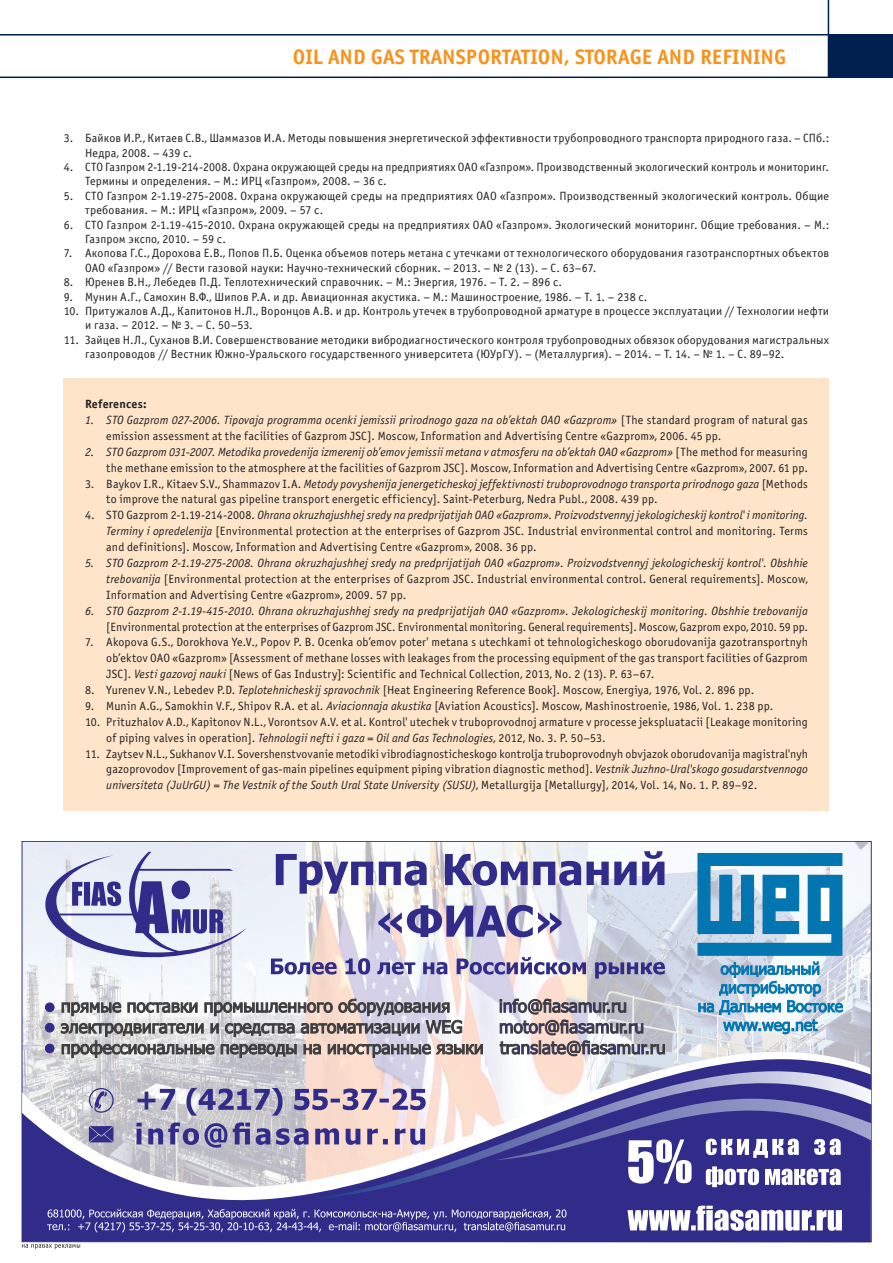
<style>
.page{position:relative;width:893px;height:1263px;background:#fff}
.page>*{position:absolute;margin:0;border:0;box-sizing:border-box;transform-origin:0 0}
.t1{font:700 21px "Officina Sans C";color:#f7931d}
.t2{font:12px/15.9px "Officina Sans C";letter-spacing:.015em;color:#231f20}
.t3{font:italic 12px "Officina Sans C";letter-spacing:.01em;color:#231f20}
.t4{font:700 12px "Officina Sans C";letter-spacing:.015em;color:#231f20}
.s1{font-style:italic}
</style>
<div class="page">
<hr style="left:828px;top:0;width:1px;height:78px;background:#00214f">
<div style="left:828px;top:35px;width:65px;height:42px;background:#00214f"></div>
<hr style="left:0;top:77px;width:893px;height:1px;background:#00214f">
<hr style="left:0;top:34px;width:893px;height:2px;background:#00214f">
<div style="left:64px;top:378px;width:765px;height:432px;background:#fee5ca"></div>
<img style="left:305px;top:843px;width:283px;height:114px">
<img style="left:24px;top:843px;width:281px;height:128px">
<img style="left:588px;top:843px;width:281px;height:128px">
<svg style="left:45px;top:852px;width:201px;height:106px;background:#b7bad8"></svg>
<div style="left:84px;top:882px;width:6px;height:24px;background:#312c8a"></div>
<svg style="left:22px;top:980px;width:849px;height:262px"></svg>
<svg style="left:311px;top:1026px;width:560px;height:173px"></svg>
<svg style="left:276px;top:851px;width:388px;height:86px"></svg>
<svg style="left:627px;top:1206px;width:215px;height:25px"></svg>
<svg style="left:697px;top:853px;width:145px;height:103px;background:#4798c4"></svg>
<div style="left:821px;top:888px;width:8px;height:33px;background:#fff"></div>
<div style="left:776px;top:888px;width:10px;height:10px;background:#fff"></div>
<svg style="left:698px;top:962px;width:145px;height:72px"></svg>
<svg style="left:89px;top:1088px;width:25px;height:25px"></svg>
<svg style="left:89px;top:1126px;width:24px;height:16px"></svg>
<svg style="left:136px;top:1088px;width:290px;height:60px;background:#ada3bc"></svg>
<svg style="left:271px;top:957px;width:394px;height:21px;background:#a6a2c5"></svg>
<svg style="left:47px;top:1209px;width:519px;height:23px;background:#5955a0"></svg>
<svg style="left:61px;top:999px;width:422px;height:59px;background:#afaaac"></svg>
<svg style="left:500px;top:999px;width:165px;height:57px;background:#a9a5ab"></svg>
<div style="left:45px;top:1003px;width:9px;height:9px;background:#312c8a;border-radius:50%"></div>
<div style="left:45px;top:1003px;width:9px;height:9px;border:1px solid #312c8a;border-radius:50%"></div>
<div style="left:45px;top:1023px;width:9px;height:9px;background:#312c8a;border-radius:50%"></div>
<div style="left:45px;top:1023px;width:9px;height:9px;border:1px solid #312c8a;border-radius:50%"></div>
<div style="left:45px;top:1044px;width:9px;height:9px;background:#312c8a;border-radius:50%"></div>
<div style="left:45px;top:1044px;width:9px;height:9px;border:1px solid #312c8a;border-radius:50%"></div>
<svg style="left:495px;top:1066px;width:376px;height:121px"></svg>
<svg style="left:22px;top:1244px;width:58px;height:5px"></svg>
<h1 class="t1" style="left:293px;top:45px;width:495px">OIL AND GAS TRANSPORTATION, STORAGE AND REFINING</h1>
<p class="t2" style="left:85px;top:131px;width:746px;line-height:14.4px;text-indent:-21px">3. Байков И.Р., Китаев С.В., Шаммазов И.А. Методы повышения энергетической эффективности трубопроводного транспорта природного газа. – СПб.:<br>Недра, 2008. – 439 с.</p>
<p class="t2" style="left:85px;top:160px;width:746px;line-height:14.4px;text-indent:-21px">4. СТО Газпром 2-1.19-214-2008. Охрана окружающей среды на предприятиях ОАО «Газпром». Производственный экологический контроль и мониторинг.<br>Термины и определения. – М.: ИРЦ «Газпром», 2008. – 36 с.</p>
<p class="t2" style="left:85px;top:189px;width:746px;line-height:14.4px;text-indent:-21px">5. СТО Газпром 2-1.19-275-2008. Охрана окружающей среды на предприятиях ОАО «Газпром». Производственный экологический контроль. Общие требования. – М.: ИРЦ «Газпром», 2009. – 57 с.</p>
<p class="t2" style="left:85px;top:218px;width:746px;line-height:14.4px;text-indent:-21px">6. СТО Газпром 2-1.19-415-2010. Охрана окружающей среды на предприятиях ОАО «Газпром». Экологический мониторинг. Общие требования. – М.:<br>Газпром экспо, 2010. – 59 с.</p>
<p class="t2" style="left:85px;top:246px;width:746px;line-height:14.4px;text-indent:-21px">7. Акопова Г.С., Дорохова Е.В., Попов П.Б. Оценка объемов потерь метана с утечками от технологического оборудования газотранспортных объектов<br>ОАО «Газпром» // Вести газовой науки: Научно-технический сборник. – 2013. – № 2 (13). – С. 63–67.</p>
<p class="t2" style="left:64px;top:274px;width:500px">8. Юренев В.Н., Лебедев П.Д. Теплотехнический справочник. – М.: Энергия, 1976. – Т. 2. – 896 с.</p>
<p class="t2" style="left:64px;top:289px;width:585px">9. Мунин А.Г., Самохин В.Ф., Шипов P.A. и др. Авиационная акустика. – М.: Машиностроение, 1986. – Т. 1. – 238 с.</p>
<p class="t2" style="left:85px;top:304px;width:746px;line-height:14.4px;text-indent:-21px">10. Притужалов А.Д., Капитонов Н.Л., Воронцов А.В. и др. Контроль утечек в трубопроводной арматуре в процессе эксплуатации // Технологии нефти и газа. – 2012. – № 3. – С. 50–53.</p>
<p class="t2" style="left:85px;top:333px;width:746px;line-height:14.4px;text-indent:-21px">11. Зайцев Н.Л., Суханов В.И. Совершенствование методики вибродиагностического контроля трубопроводных обвязок оборудования магистральных газопроводов // Вестник Южно-Уральского государственного университета (ЮУрГУ). – (Металлургия). – 2014. – Т. 14. – № 1. – С. 89–92.</p>
<p class="t4" style="left:85px;top:397px;width:63px">References:</p>
<p class="t2" style="left:106px;top:412px;width:703px;text-indent:-21px"><span class="s1">1. STO Gazprom 027-2006. Tipovaja programma ocenki jemissii prirodnogo gaza na ob’ektah OAO «Gazprom»</span> [The standard program of natural gas emission assessment at the facilities of Gazprom JSC]. Moscow, Information and Advertising Centre «Gazprom», 2006. 45 pp.</p>
<p class="t2" style="left:85px;top:444px;width:724px;text-align:right"><span class="s1">2. STO Gazprom 031-2007. Metodika provedenija izmerenij ob’emov jemissii metana v atmosferu na ob’ektah OAO «Gazprom»</span> [The method for measuring the methane emission to the atmosphere at the facilities of Gazprom JSC]. Moscow, Information and Advertising Centre «Gazprom», 2007. 61 pp.</p>
<p class="t2" style="left:106px;top:476px;width:703px;text-indent:-21px">3. Baykov I.R., Kitaev S.V., Shammazov I.A. <span class="s1">Metody povyshenija jenergeticheskoj jeffektivnosti truboprovodnogo transporta prirodnogo gaza</span> [Methods to improve the natural gas pipeline transport energetic efficiency]. Saint-Peterburg, Nedra Publ., 2008. 439 pp.</p>
<p class="t2" style="left:106px;top:508px;width:703px;text-align:justify;text-indent:-21px">4. STO Gazprom 2-1.19-214-2008. <span class="s1">Ohrana okruzhajushhej sredy na predprijatijah OAO «Gazprom». Proizvodstvennyj jekologicheskij kontrol' i monitoring.<br>Terminy i opredelenija</span> [Environmental protection at the enterprises of Gazprom JSC. Industrial environmental control and monitoring. Terms and definitions]. Moscow, Information and Advertising Centre «Gazprom», 2008. 36 pp.</p>
<p class="t2" style="left:106px;top:555px;width:703px;text-align:justify;text-indent:-21px"><span class="s1">5. STO Gazprom 2-1.19-275-2008. Ohrana okruzhajushhej sredy na predprijatijah OAO «Gazprom». Proizvodstvennyj jekologicheskij kontrol'. Obshhie trebovanija</span> [Environmental protection at the enterprises of Gazprom JSC. Industrial environmental control. General requirements]. Moscow, Information and Advertising Centre «Gazprom», 2009. 57 pp.</p>
<p class="t3" style="left:85px;top:604px;width:724px">6. STO Gazprom 2-1.19-415-2010. Ohrana okruzhajushhej sredy na predprijatijah OAO «Gazprom». Jekologicheskij monitoring. Obshhie trebovanija</p>
<p class="t2" style="left:106px;top:619px;width:703px">[Environmental protection at the enterprises of Gazprom JSC. Environmental monitoring. General requirements]. Moscow, Gazprom expo, 2010. 59 pp.</p>
<p class="t2" style="left:106px;top:635px;width:703px;text-align:justify;text-indent:-21px">7. Akopova G.S., Dorokhova Ye.V., Popov P. B. Ocenka ob’emov poter' metana s utechkami ot tehnologicheskogo oborudovanija gazotransportnyh ob’ektov OAO «Gazprom» [Assessment of methane losses with leakages from the processing equipment of the gas transport facilities of Gazprom JSC]. <span class="s1">Vesti gazovoj nauki</span> [News of Gas Industry]: Scientific and Technical Collection, 2013, No. 2 (13). P. 63–67.</p>
<p class="t2" style="left:85px;top:682px;width:671px">8. Yurenev V.N., Lebedev P.D. <span class="s1">Teplotehnicheskij spravochnik</span> [Heat Engineering Reference Book]. Moscow, Energiya, 1976, Vol. 2. 896 pp.</p>
<p class="t2" style="left:85px;top:698px;width:690px">9. Munin A.G., Samokhin V.F., Shipov R.A. et al. <span class="s1">Aviacionnaja akustika</span> [Aviation Acoustics]. Moscow, Mashinostroenie, 1986, Vol. 1. 238 pp.</p>
<p class="t2" style="left:106px;top:714px;width:703px;text-indent:-21px">10. Prituzhalov A.D., Kapitonov N.L., Vorontsov A.V. et al. Kontrol' utechek v truboprovodnoj armature v processe jekspluatacii [Leakage monitoring of piping valves in operation]. <span class="s1">Tehnologii nefti i gaza = Oil and Gas Technologies</span>, 2012, No. 3. P. 50–53.</p>
<p class="t2" style="left:106px;top:746px;width:703px;text-align:justify;text-indent:-21px">11. Zaytsev N.L., Sukhanov V.I. Sovershenstvovanie metodiki vibrodiagnosticheskogo kontrolja truboprovodnyh obvjazok oborudovanija magistral'nyh gazoprovodov [Improvement of gas-main pipelines equipment piping vibration diagnostic method]. <span class="s1">Vestnik Juzhno-Ural'skogo gosudarstvennogo universiteta (JuUrGU) = The Vestnik of the South Ural State University (SUSU)</span>, Metallurgija [Metallurgy], 2014, Vol. 14, No. 1. P. 89–92.</p>
</div>
